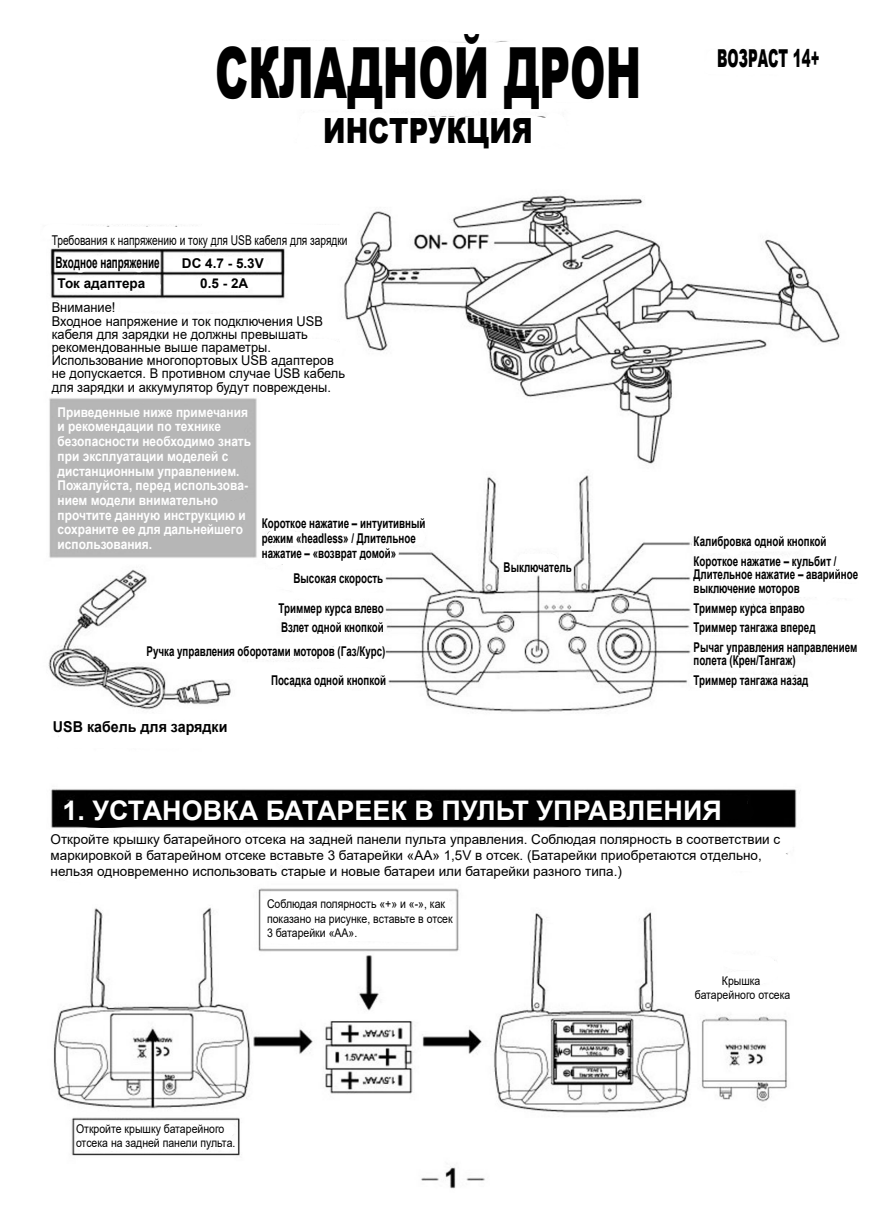
<style>
.page{position:relative;width:893px;height:1217px;background:#fff}
.page>*{position:absolute;margin:0;border:0;box-sizing:border-box;transform-origin:0 0}
.t1{font:900 70.65px "Arial";color:#000;scale:.6 1}
.t2{font:900 34.8px "Arial";color:#000;scale:.78 1}
.t3{font:700 27px "Arial";color:#fff}
.t4{font:900 24.75px "Arial";color:#000;scale:.54 1}
.t5{font:700 15.6px "Arial";color:#000;scale:.64 1}
.t6{font:700 15px "Arial";color:#000;scale:.95 1}
.t7{font:700 13.5px/14.7px "Arial";color:#000;scale:.72 1}
.t8{font:13.5px/16.2px "Arial";color:#000}
.t9{font:700 13.5px/14.7px "Arial";color:#fff;scale:.88 1}
.t10{font:13.5px/13.2px "Arial";color:#000;scale:.95 1}
.t11{font:13.5px "Arial";color:#000;scale:.75 1}
.t12{font:700 13.5px "Arial";color:#000}
.t13{font:12px/14.4px "Arial";color:#000;scale:.88 1}
</style>
<div class="page">
<img style="left:48px;top:195px;width:792px;height:994px">
<svg style="left:750px;top:50px;width:50px;height:12px"></svg>
<svg style="left:48px;top:216px;width:302px;height:29px"></svg>
<svg style="left:48px;top:252px;width:300px;height:143px"></svg>
<svg style="left:54px;top:724px;width:171px;height:27px"></svg>
<svg style="left:514px;top:553px;width:47px;height:17px"></svg>
<svg style="left:52px;top:403px;width:375px;height:291px"></svg>
<svg style="left:687px;top:536px;width:153px;height:155px"></svg>
<div style="left:61px;top:794px;width:696px;height:30px;background:#010101"></div>
<svg style="left:48px;top:824px;width:748px;height:65px"></svg>
<svg style="left:75px;top:1121px;width:162px;height:33px"></svg>
<svg style="left:261px;top:895px;width:192px;height:51px"></svg>
<svg style="left:716px;top:947px;width:69px;height:43px"></svg>
<h1 class="t1" style="left:215px;top:22px;width:711px">СКЛАДНОЙ ДРОН</h1>
<h2 class="t2" style="left:323px;top:106px;width:270px">ИНСТРУКЦИЯ</h2>
<p class="t11" style="left:52px;top:230px;width:396px">Требования к напряжению и току для USB кабеля для зарядки</p>
<p class="t5" style="left:56px;top:252px;width:164px">Входное напряжение</p>
<p class="t12" style="left:182px;top:254px;width:83px">DC 4.7 - 5.3V</p>
<p class="t12" style="left:58px;top:274px;width:89px">Ток адаптера</p>
<p class="t12" style="left:200px;top:274px;width:50px">0.5 - 2А</p>
<p class="t10" style="left:52px;top:301px;width:310px">Внимание!<br>Входное напряжение и ток подключения USB кабеля для зарядки не должны превышать рекомендованные выше параметры.<br>Использование многопортовых USB адаптеров не допускается. В противном случае USB кабель для зарядки и аккумулятор будут повреждены.</p>
<p class="t9" style="left:58px;top:405px;width:221px">Приведенные ниже примечания и рекомендации по технике безопасности необходимо знать при эксплуатации моделей с дистанционным управлением.<br>Пожалуйста, перед использова&shy;нием модели внимательно прочтите данную инструкцию и сохраните ее для дальнейшего использования.</p>
<p class="t7" style="left:262px;top:516px;width:229px">Короткое нажатие – интуитивный режим «headless» / Длительное нажатие – «возврат домой»</p>
<p class="t7" style="left:279px;top:564px;width:148px;line-height:29.4px;text-align:right">Высокая скорость<br>Триммер курса влево</p>
<p class="t7" style="left:281px;top:620px;width:144px">Взлет одной кнопкой</p>
<p class="t7" style="left:146px;top:644px;width:333px">Ручка управления оборотами моторов (Газ/Курс)</p>
<p class="t6" style="left:53px;top:716px;width:185px">USB кабель для зарядки</p>
<p class="t7" style="left:271px;top:673px;width:161px">Посадка одной кнопкой</p>
<p class="t7" style="left:503px;top:560px;width:96px">Выключатель</p>
<h3 class="t4" style="left:717px;top:41px;width:191px">ВОЗРАСТ 14+</h3>
<p class="t7" style="left:694px;top:531px;width:200px;line-height:20.1px">Калибровка одной кнопкой<br>Короткое нажатие – кульбит /</p>
<p class="t7" style="left:694px;top:568px;width:230px;line-height:13.2px">Длительное нажатие – аварийное выключение моторов</p>
<p class="t7" style="left:694px;top:620px;width:171px">Триммер тангажа вперед</p>
<p class="t7" style="left:694px;top:601px;width:156px">Триммер курса вправо</p>
<p class="t7" style="left:694px;top:640px;width:229px;line-height:13.2px">Рычаг управления направлением полета (Крен/Тангаж)</p>
<p class="t7" style="left:694px;top:673px;width:161px">Триммер тангажа назад</p>
<h3 class="t3" style="left:62px;top:791px;width:661px">1. УСТАНОВКА БАТАРЕЕК В ПУЛЬТ УПРАВЛЕНИЯ</h3>
<p class="t8" style="left:51px;top:831px;width:731px">Откройте крышку батарейного отсека на задней панели пульта управления. Соблюдая полярность в соответствии с маркировкой в батарейном отсеке вставьте 3 батарейки «AA» 1,5V в отсек. (Батарейки приобретаются отдельно, нельзя одновременно использовать старые и новые батареи или батарейки разного типа.)</p>
<p class="t13" style="left:267px;top:897px;width:212px">Соблюдая полярность «+» и «-», как показано на рисунке, вставьте в отсек<br>3 батарейки «АА».</p>
<p class="t13" style="left:76px;top:1121px;width:183px">Откройте крышку батарейного отсека на задней панели пульта.</p>
<p class="t13" style="left:695px;top:973px;width:110px;text-align:center">Крышка батарейного отсека</p>
</div>
